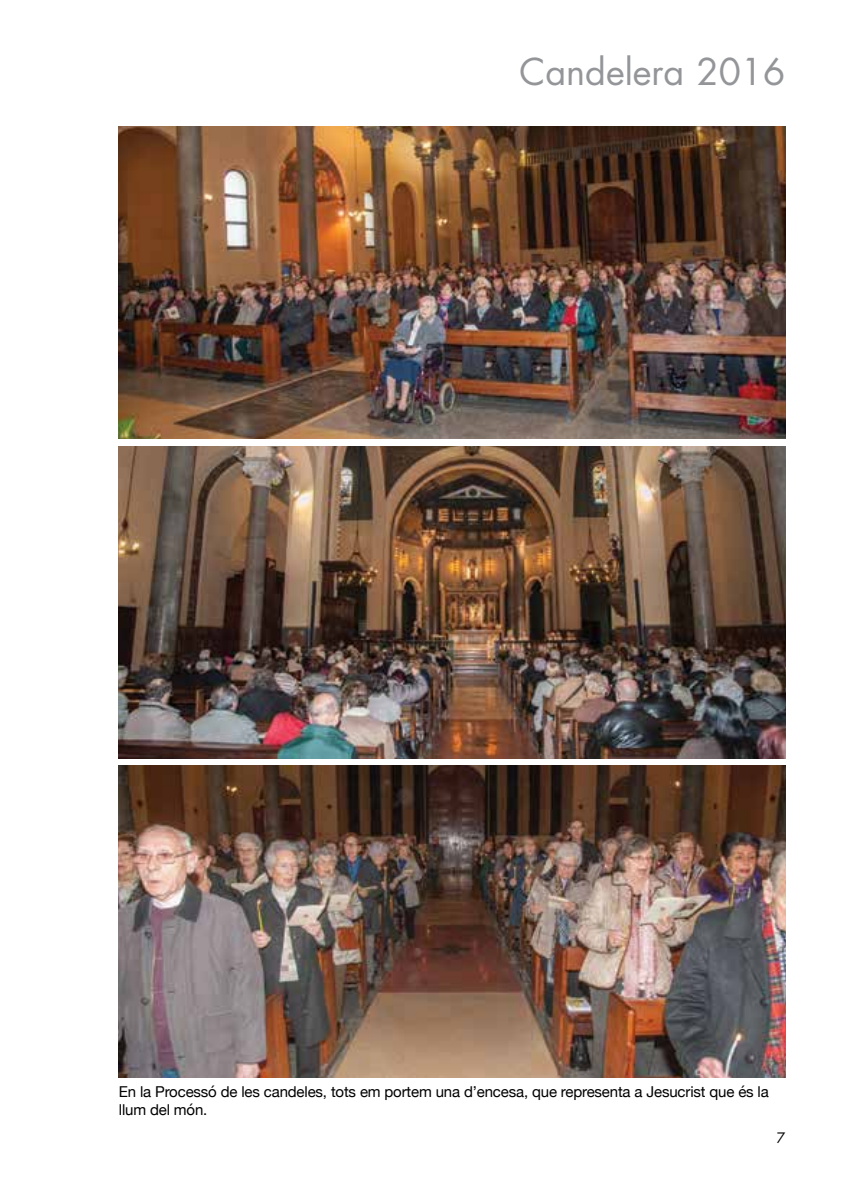
<style>
.page{position:relative;width:842px;height:1191px;background:#fff}
.page>*{position:absolute;margin:0;border:0;box-sizing:border-box;transform-origin:0 0}
.t1{font:36px "Futura";color:#939598}
.t2{font:15px/18px "Helvetica Neue";letter-spacing:-.01em;color:#000}
.t3{font:14px "Futura";color:#000}
</style>
<div class="page">
<img style="left:119px;top:127px;width:666px;height:311px">
<img style="left:119px;top:447px;width:666px;height:311px">
<img style="left:119px;top:766px;width:666px;height:311px">
<h1 class="t1" style="left:520px;top:47px;width:267px">Candelera 2016</h1>
<p class="t2" style="left:119px;top:1083px;width:651px">En la Processó de les candeles, tots em portem una d’encesa, que representa a Jesucrist que és la llum del món.</p>
<p class="t3" style="left:777px;top:1127px;width:10px">7</p>
</div>
